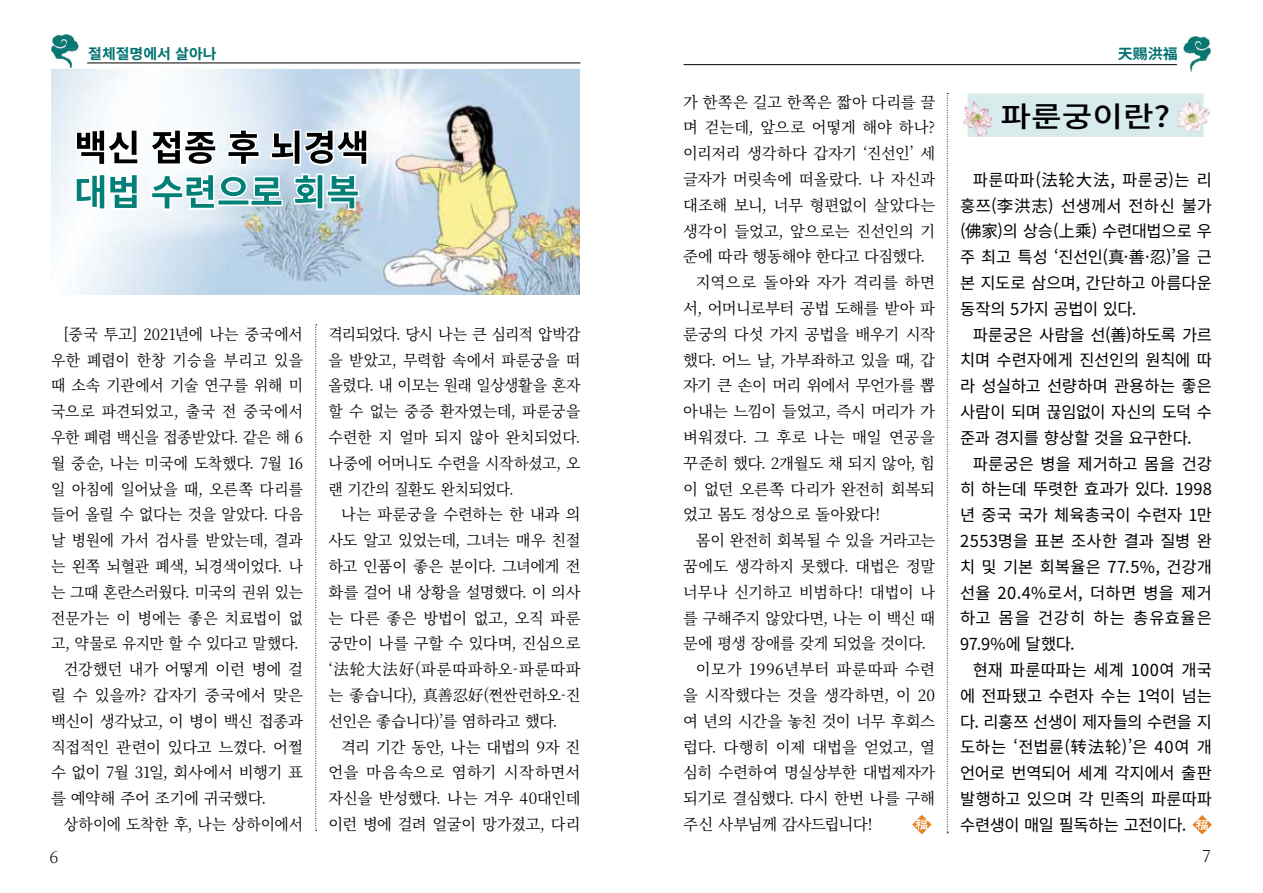
<style>
.page{position:relative;width:1263px;height:893px;background:#fff}
.page>*{position:absolute;margin:0;border:0;box-sizing:border-box;transform-origin:0 0}
.제목_고딕_좌측정렬{font:500 28.5px "Source Han Sans K";color:#000;scale:1.17 1}
.본문{font:16.5px/25.8px "Source Han Sans K";letter-spacing:-.005em;color:#000;text-align:justify}
.목차-레벨2{font:200 16.5px "Source Han Serif K";color:#000}
.본문-2{font:15.6px/25.8px "Source Han Serif K";letter-spacing:-.015em;color:#000;text-align:justify}
.본문-3{font:15.6px/25.8px "Source Han Serif K";letter-spacing:-.015em;color:#000;text-align:justify;scale:.95 1}
.본문-4{font:15.6px "Source Han Serif K";letter-spacing:.01em;color:#000;scale:.95 1}
.위치표시{font:700 14.4px "Source Han Sans K";color:#007170;scale:1.04 1}
</style>
<div class="page">
<img style="left:963px;top:94px;width:247px;height:42px">
<svg style="left:315px;top:325px;width:2px;height:506px"></svg>
<svg style="left:947px;top:93px;width:1px;height:740px"></svg>
<img style="left:51px;top:34px;width:29px;height:35px">
<img style="left:51px;top:69px;width:528px;height:225px">
<hr style="left:87px;top:63px;width:493px;height:1px;background:#000">
<hr style="left:684px;top:64px;width:493px;height:1px;background:#000">
<img style="left:1182px;top:36px;width:29px;height:36px">
<svg style="left:66px;top:115px;width:304px;height:149px"></svg>
<svg style="left:1192px;top:815px;width:20px;height:19px"></svg>
<svg style="left:912px;top:815px;width:19px;height:19px"></svg>
<p class="위치표시" style="left:88px;top:45px;width:125px">절체절명에서 살아나</p>
<p class="본문-3" style="left:51px;top:321px;width:267px;text-indent:13px">[중국 투고] 2021년에 나는 중국에서 우한 폐렴이 한창 기승을 부리고 있을 때 소속 기관에서 기술 연구를 위해 미 국으로 파견되었고, 출국 전 중국에서 우한 폐렴 백신을 접종받았다. 같은 해 6 월 중순, 나는 미국에 도착했다. 7월 16 일 아침에 일어났을 때, 오른쪽 다리를 들어 올릴 수 없다는 것을 알았다. 다음 날 병원에 가서 검사를 받았는데, 결과 는 왼쪽 뇌혈관 폐색, 뇌경색이었다. 나 는 그때 혼란스러웠다. 미국의 권위 있는 전문가는 이 병에는 좋은 치료법이 없 고, 약물로 유지만 할 수 있다고 말했다.</p>
<p class="본문-2" style="left:51px;top:657px;width:253px;text-indent:13px">건강했던 내가 어떻게 이런 병에 걸 릴 수 있을까? 갑자기 중국에서 맞은 백신이 생각났고, 이 병이 백신 접종과 직접적인 관련이 있다고 느꼈다. 어쩔 수 없이 7월 31일, 회사에서 비행기 표 를 예약해 주어 조기에 귀국했다.</p>
<p class="본문-4" style="left:64px;top:815px;width:253px">상하이에 도착한 후, 나는 상하이에서</p>
<p class="본문-3" style="left:328px;top:321px;width:267px">격리되었다. 당시 나는 큰 심리적 압박감 을 받았고, 무력함 속에서 파룬궁을 떠 올렸다. 내 이모는 원래 일상생활을 혼자 할 수 없는 중증 환자였는데, 파룬궁을 수련한 지 얼마 되지 않아 완치되었다. 나중에 어머니도 수련을 시작하셨고, 오 랜 기간의 질환도 완치되었다.</p>
<p class="본문-2" style="left:328px;top:502px;width:253px;text-indent:13px">나는 파룬궁을 수련하는 한 내과 의 사도 알고 있었는데, 그녀는 매우 친절 하고 인품이 좋은 분이다. 그녀에게 전 화를 걸어 내 상황을 설명했다. 이 의사 는 다른 좋은 방법이 없고, 오직 파룬 궁만이 나를 구할 수 있다며, 진심으로 ‘法轮大法好(파룬따파하오-파룬따파 는 좋습니다), 真善忍好(쩐싼런하오-진 선인은 좋습니다)’를 염하라고 했다.</p>
<p class="본문-2" style="left:328px;top:734px;width:253px;text-indent:13px">격리 기간 동안, 나는 대법의 9자 진 언을 마음속으로 염하기 시작하면서 자신을 반성했다. 나는 겨우 40대인데 이런 병에 걸려 얼굴이 망가졌고, 다리</p>
<p class="본문-2" style="left:683px;top:89px;width:253px">가 한쪽은 길고 한쪽은 짧아 다리를 끌 며 걷는데, 앞으로 어떻게 해야 하나? 이리저리 생각하다 갑자기 ‘진선인’ 세 글자가 머릿속에 떠올랐다. 나 자신과 대조해 보니, 너무 형편없이 살았다는 생각이 들었고, 앞으로는 진선인의 기 준에 따라 행동해야 한다고 다짐했다.</p>
<p class="본문-2" style="left:683px;top:270px;width:253px;text-indent:13px">지역으로 돌아와 자가 격리를 하면 서, 어머니로부터 공법 도해를 받아 파 룬궁의 다섯 가지 공법을 배우기 시작 했다. 어느 날, 가부좌하고 있을 때, 갑 자기 큰 손이 머리 위에서 무언가를 뽑 아내는 느낌이 들었고, 즉시 머리가 가 벼워졌다. 그 후로 나는 매일 연공을 꾸준히 했다. 2개월도 채 되지 않아, 힘 이 없던 오른쪽 다리가 완전히 회복되 었고 몸도 정상으로 돌아왔다!</p>
<p class="본문-2" style="left:683px;top:528px;width:253px;text-indent:13px">몸이 완전히 회복될 수 있을 거라고는 꿈에도 생각하지 못했다. 대법은 정말 너무나 신기하고 비범하다! 대법이 나 를 구해주지 않았다면, 나는 이 백신 때 문에 평생 장애를 갖게 되었을 것이다.</p>
<p class="본문-2" style="left:683px;top:657px;width:253px;text-indent:13px">이모가 1996년부터 파룬따파 수련 을 시작했다는 것을 생각하면, 이 20 여 년의 시간을 놓친 것이 너무 후회스 럽다. 다행히 이제 대법을 얻었고, 열 심히 수련하여 명실상부한 대법제자가 되기로 결심했다. 다시 한번 나를 구해 주신 사부님께 감사드립니다!</p>
<p class="위치표시" style="left:1118px;top:46px;width:59px">天赐洪福</p>
<p class="제목_고딕_좌측정렬" style="left:1000px;top:100px;width:147px">파룬궁이란?</p>
<p class="본문" style="left:960px;top:167px;width:253px;text-indent:13px">파룬따파(法轮大法, 파룬궁)는 리 훙쯔(李洪志) 선생께서 전하신 불가 (佛家)의 상승(上乘) 수련대법으로 우 주 최고 특성 ‘진선인(真·善·忍)’을 근 본 지도로 삼으며, 간단하고 아름다운 동작의 5가지 공법이 있다.</p>
<p class="본문" style="left:960px;top:322px;width:253px;text-indent:13px">파룬궁은 사람을 선(善)하도록 가르 치며 수련자에게 진선인의 원칙에 따 라 성실하고 선량하며 관용하는 좋은 사람이 되며 끊임없이 자신의 도덕 수 준과 경지를 향상할 것을 요구한다.</p>
<p class="본문" style="left:960px;top:451px;width:253px;text-indent:13px">파룬궁은 병을 제거하고 몸을 건강 히 하는데 뚜렷한 효과가 있다. 1998 년 중국 국가 체육총국이 수련자 1만 2553명을 표본 조사한 결과 질병 완 치 및 기본 회복율은 77.5%, 건강개 선율 20.4%로서, 더하면 병을 제거 하고 몸을 건강히 하는 총유효율은 97.9%에 달했다.</p>
<p class="본문" style="left:960px;top:657px;width:253px;text-indent:13px">현재 파룬따파는 세계 100여 개국 에 전파됐고 수련자 수는 1억이 넘는 다. 리훙쯔 선생이 제자들의 수련을 지 도하는 ‘전법륜(转法轮)’은 40여 개 언어로 번역되어 세계 각지에서 출판 발행하고 있으며 각 민족의 파룬따파 수련생이 매일 필독하는 고전이다.</p>
<p class="목차-레벨2" style="left:49px;top:848px;width:10px">6</p>
<p class="목차-레벨2" style="left:1202px;top:847px;width:10px">7</p>
</div>
